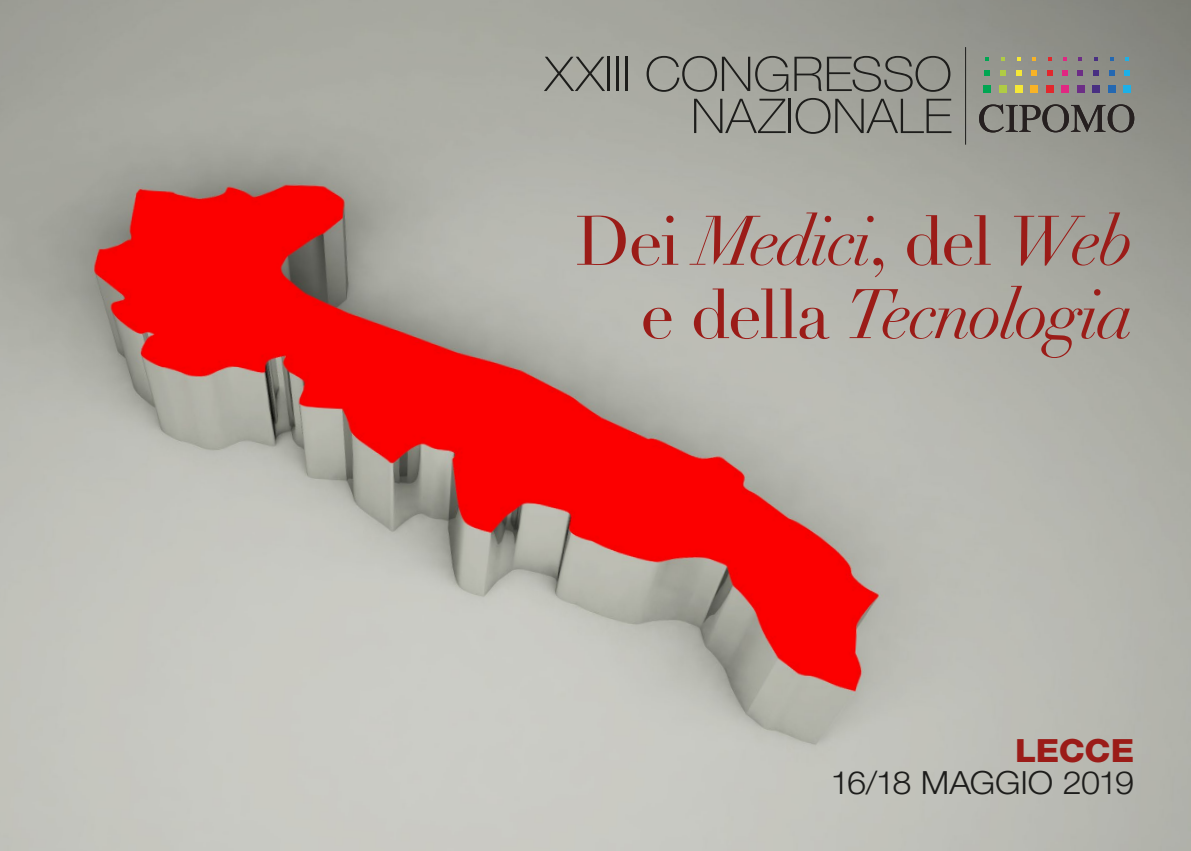
<style>
.page{position:relative;width:1191px;height:851px;background:#fff}
.page>*{position:absolute;margin:0;border:0;box-sizing:border-box;transform-origin:0 0}
.t1{font:italic 68.6px/73.4px "Didot";letter-spacing:-.04em;color:#9b1c18;text-align:right}
.t2{font:100 48px/42px "Helvetica Neue LT Std";color:#1d1d1b;text-align:right;scale:1.07 1}
.t3{font:300 32px "Helvetica Neue LT Std";letter-spacing:-.025em;color:#1d1d1b;scale:1.07 1}
.t4{font:800 32px "Helvetica Neue LT Std";letter-spacing:-.005em;color:#9b1c18;scale:1.07 1}
.s1{font-style:normal}
</style>
<div class="page">
<img style="left:0;top:0;width:1191px;height:850px">
<hr style="left:965px;top:47px;width:1px;height:98px;background:#1d1d1b">
<svg style="left:979px;top:104px;width:155px;height:28px;background:#6f6e69"></svg>
<svg style="left:985px;top:57px;width:4px;height:3px"></svg>
<svg style="left:984px;top:70px;width:6px;height:6px"></svg>
<div style="left:983px;top:86px;width:8px;height:7px;background:#00a652"></div>
<svg style="left:1000px;top:70px;width:6px;height:6px"></svg>
<div style="left:999px;top:86px;width:8px;height:7px;background:#b0cc44"></div>
<svg style="left:1016px;top:57px;width:4px;height:3px"></svg>
<svg style="left:1015px;top:70px;width:6px;height:6px"></svg>
<div style="left:1015px;top:86px;width:7px;height:7px;background:#f5e836"></div>
<svg style="left:1031px;top:70px;width:5px;height:6px"></svg>
<div style="left:1030px;top:86px;width:7px;height:7px;background:#f8b326"></div>
<svg style="left:1047px;top:57px;width:4px;height:3px"></svg>
<svg style="left:1046px;top:70px;width:6px;height:6px"></svg>
<div style="left:1046px;top:86px;width:7px;height:7px;background:#e2272c"></div>
<svg style="left:1063px;top:57px;width:4px;height:3px"></svg>
<svg style="left:1062px;top:70px;width:6px;height:6px"></svg>
<div style="left:1061px;top:86px;width:8px;height:7px;background:#e12782"></div>
<svg style="left:1078px;top:57px;width:4px;height:3px"></svg>
<svg style="left:1077px;top:70px;width:6px;height:6px"></svg>
<div style="left:1076px;top:86px;width:8px;height:7px;background:#6c2d86"></div>
<svg style="left:1094px;top:57px;width:4px;height:3px"></svg>
<svg style="left:1093px;top:70px;width:6px;height:6px"></svg>
<div style="left:1092px;top:86px;width:8px;height:7px;background:#482f82"></div>
<svg style="left:1109px;top:70px;width:5px;height:6px"></svg>
<div style="left:1108px;top:86px;width:7px;height:7px;background:#2468b1"></div>
<svg style="left:1125px;top:57px;width:4px;height:3px"></svg>
<svg style="left:1124px;top:70px;width:6px;height:6px"></svg>
<div style="left:1123px;top:86px;width:8px;height:7px;background:#1db0e7"></div>
<p class="t2" style="left:545px;top:53px;width:382px">XXIII CONGRESSO<br>NAZIONALE</p>
<p class="t1" style="left:575px;top:205px;width:561px"><span class="s1">Dei</span> Medici<span class="s1">, del</span> Web <span class="s1">e della</span> Tecnologia</p>
<p class="t4" style="left:1015px;top:731px;width:113px">LECCE</p>
<p class="t3" style="left:830px;top:763px;width:285px">16/18 MAGGIO 2019</p>
</div>
